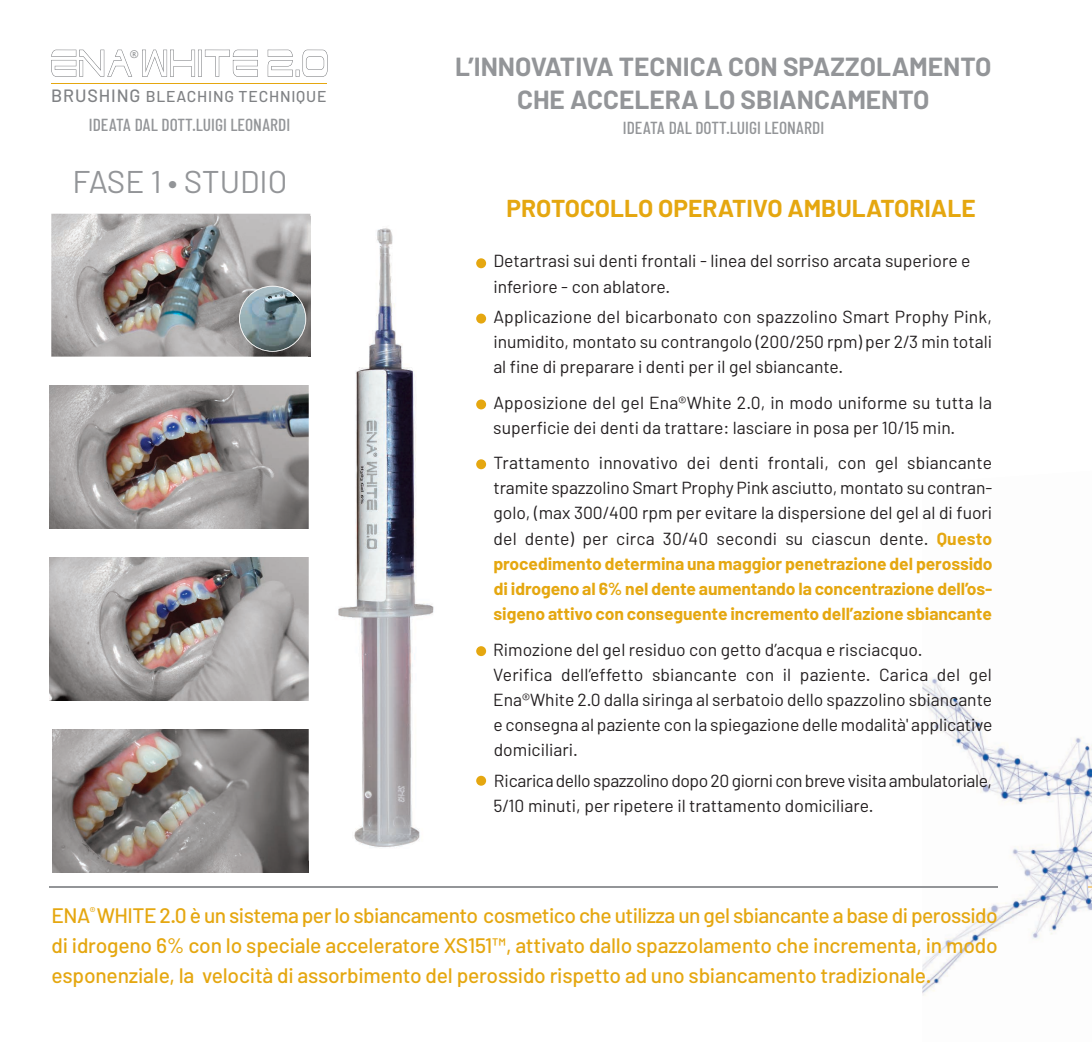
<style>
.page{position:relative;width:1092px;height:1042px;background:#fff}
.page>*{position:absolute;margin:0;border:0;box-sizing:border-box;transform-origin:0 0}
.t1{font:31.5px "Barlow";color:#939598}
.t2{font:700 26.25px/33.2px "Barlow";color:#939598;text-align:center}
.t3{font:700 24.5px "Barlow";color:#e5a710}
.t4{font:500 21px/30.3px "Barlow";letter-spacing:-.01em;color:#e5a710;text-align:justify}
.t5{font:17.5px/25.2px "Barlow";color:#231f20}
.t6{font:17.5px/25.2px "Barlow";letter-spacing:-.02em;color:#231f20}
.t7{font:500 17.5px "Barlow Condensed";color:#939598}
.t8{font:500 15.75px "Barlow";letter-spacing:.05em;color:#808285}
.t9{font:10.5px "Lucida Grande";color:#808285}
.s1{font-size:17.85px}
.s2{font-weight:700;color:#e5a710}
</style>
<div class="page">
<img style="left:922px;top:678px;width:169px;height:318px">
<svg style="left:51px;top:50px;width:276px;height:27px"></svg>
<hr style="left:51px;top:83px;width:276px;height:1px;background:#e5a710">
<img style="left:50px;top:558px;width:259px;height:143px">
<img style="left:52px;top:730px;width:257px;height:142px">
<img style="left:50px;top:386px;width:259px;height:143px">
<img style="left:51px;top:214px;width:259px;height:143px">
<svg style="left:239px;top:286px;width:67px;height:66px;background:#829297"></svg>
<img style="left:310px;top:217px;width:124px;height:631px">
<img style="left:309px;top:217px;width:1px;height:140px">
<div style="left:476px;top:258px;width:10px;height:10px;background:#e5a710;border-radius:50%"></div>
<div style="left:476px;top:314px;width:10px;height:9px;background:#e5a710;border-radius:50%"></div>
<div style="left:476px;top:399px;width:10px;height:10px;background:#e5a710;border-radius:50%"></div>
<div style="left:476px;top:459px;width:10px;height:10px;background:#e5a710;border-radius:50%"></div>
<div style="left:476px;top:646px;width:10px;height:10px;background:#e5a710;border-radius:50%"></div>
<div style="left:476px;top:776px;width:10px;height:10px;background:#e5a710;border-radius:50%"></div>
<hr style="left:50px;top:886px;width:947px;height:2px;background:#939598">
<p class="t9" style="left:130px;top:48px;width:10px">®</p>
<p class="t8" style="left:51px;top:90px;width:277px"><span class="s1">BRUSHING</span> BLEACHING TECHNIQUE</p>
<p class="t7" style="left:89px;top:117px;width:203px">IDEATA DAL DOTT.LUIGI LEONARDI</p>
<h1 class="t1" style="left:73px;top:167px;width:216px">FASE 1 • STUDIO</h1>
<h2 class="t2" style="left:455px;top:51px;width:537px">l’innoVatiVa tecnica con spazzolamento che accelera lo sbiancamento</h2>
<p class="t7" style="left:623px;top:120px;width:203px">IDEATA DAL DOTT.LUIGI LEONARDI</p>
<h3 class="t3" style="left:506px;top:198px;width:470px">PROTOCOLLO OPERATIVO AMBULATORIALE</h3>
<p class="t5" style="left:493px;top:249px;width:478px">Detartrasi sui denti frontali - linea del sorriso arcata superiore e inferiore - con ablatore.</p>
<p class="t5" style="left:493px;top:305px;width:500px;text-align:justify">Applicazione del bicarbonato con spazzolino Smart Prophy Pink, inumidito, montato su contrangolo (200/250 rpm) per 2/3 min totali al fine di preparare i denti per il gel sbiancante.</p>
<p class="t5" style="left:493px;top:391px;width:500px">Apposizione del gel Ena®White 2.0, in modo uniforme su tutta la superficie dei denti da trattare: lasciare in posa per 10/15 min.</p>
<p class="t5" style="left:493px;top:451px;width:500px;text-align:justify">Trattamento innovativo dei denti frontali, con gel sbiancante tramite spazzolino Smart Prophy Pink asciutto, montato su contran&shy;golo, (max 300/400 rpm per evitare la dispersione del gel al di fuori del dente) per circa 30/40 secondi su ciascun dente. <span class="s2">Questo procedimento determina una maggior penetrazione del perossido di idrogeno al 6% nel dente aumentando la concentrazione dell’os&shy;sigeno attivo con conseguente incremento dell’azione sbiancante</span></p>
<p class="t5" style="left:493px;top:638px;width:501px">Rimozione del gel residuo con getto d’acqua e risciacquo.<br>Verifica dell’effetto sbiancante con il paziente. Carica del gel Ena®White 2.0 dalla siringa al serbatoio dello spazzolino sbiancante e consegna al paziente con la spiegazione delle modalità' applicative domiciliari.</p>
<p class="t6" style="left:493px;top:769px;width:500px">Ricarica dello spazzolino dopo 20 giorni con breve visita ambulatoriale,<br>5/10 minuti, per ripetere il trattamento domiciliare.</p>
<p class="t4" style="left:51px;top:901px;width:947px">ENA<sup>®</sup> WHITE 2.0 è un sistema per lo sbiancamento cosmetico che utilizza un gel sbiancante a base di perossido di idrogeno 6% con lo speciale acceleratore XS151™, attivato dallo spazzolamento che incrementa, in modo esponenziale, la velocità di assorbimento del perossido rispetto ad uno sbiancamento tradizionale.</p>
</div>
